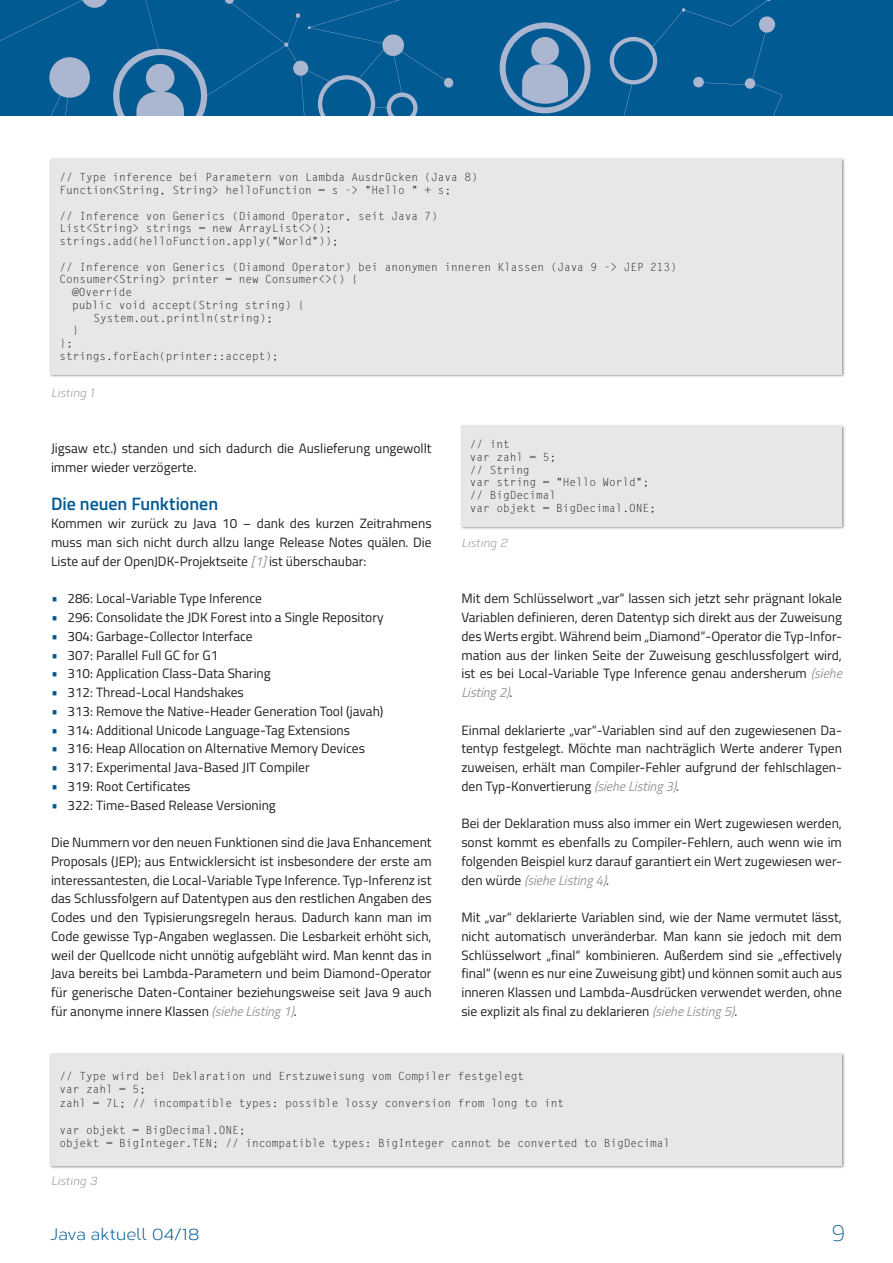
<style>
.page{position:relative;width:893px;height:1263px;background:#fff}
.page>*{position:absolute;margin:0;border:0;box-sizing:border-box;transform-origin:0 0}
.t1{font:100 24px "Titillium";color:#015a92}
.t2{font:600 18px "Titillium";letter-spacing:-.005em;color:#015a92}
.t3{font:16.5px "Corbert";color:#015a92}
.t4{font:13.5px/18.8px "Titillium";color:#231f20;text-align:justify}
.t5{font:italic 12px "Corbert Condensed";color:#939598}
.t6{font:11.25px/12.8px "Letter Gothic Std";letter-spacing:-.01em;color:#231f20}
.s1{font-style:italic;color:#97999c}
.s2{font-size:15px;color:#015a92}
</style>
<div class="page">
<div style="left:0;top:0;width:893px;height:116px;background:#015a92"></div>
<svg style="left:0;top:0;width:454px;height:116px"></svg>
<svg style="left:500px;top:0;width:282px;height:116px"></svg>
<div style="left:49px;top:157px;width:796px;height:220px;background:#231f20;opacity:.5"></div>
<div style="left:51px;top:159px;width:791px;height:215px;background:#e6e7e9"></div>
<div style="left:460px;top:424px;width:385px;height:106px;background:#231f20;opacity:.5"></div>
<div style="left:461px;top:425px;width:381px;height:101px;background:#e6e7e9"></div>
<div style="left:49px;top:1052px;width:796px;height:117px;background:#231f20;opacity:.5"></div>
<div style="left:51px;top:1053px;width:791px;height:112px;background:#e6e7e9"></div>
<p class="t6" style="left:60px;top:171px;width:420px">// Type inference bei Parametern von Lambda Ausdrücken (Java 8)<br>Function&lt;String, String&gt; helloFunction = s -&gt; "Hello " + s;</p>
<p class="t6" style="left:60px;top:210px;width:380px">// Inference von Generics (Diamond Operator, seit Java 7)<br>List&lt;String&gt; strings = new ArrayList&lt;&gt;(); strings.add(helloFunction.apply("World"));</p>
<p class="t6" style="left:60px;top:261px;width:619px">// Inference von Generics (Diamond Operator) bei anonymen inneren Klassen (Java 9 -&gt; JEP 213)</p>
<p class="t6" style="left:60px;top:273px;width:300px">Consumer&lt;String&gt; printer = new Consumer&lt;&gt;() {</p>
<p class="t6" style="left:72px;top:286px;width:61px">@Override</p>
<p class="t6" style="left:72px;top:299px;width:234px">public void accept(String string) {</p>
<p class="t6" style="left:94px;top:312px;width:181px">System.out.println(string);</p>
<p class="t6" style="left:72px;top:324px;width:8px">}</p>
<p class="t6" style="left:60px;top:337px;width:15px">};</p>
<p class="t6" style="left:60px;top:350px;width:221px">strings.forEach(printer::accept);</p>
<p class="t5" style="left:51px;top:384px;width:44px">Listing 1</p>
<p class="t4" style="left:51px;top:439px;width:382px">Jigsaw etc.) standen und sich dadurch die Auslieferung ungewollt immer wieder verzögerte.</p>
<h2 class="t2" style="left:51px;top:490px;width:169px">Die neuen Funktionen</h2>
<p class="t4" style="left:51px;top:514px;width:382px">Kommen wir zurück zu Java 10 – dank des kurzen Zeitrahmens muss man sich nicht durch allzu lange Release Notes quälen. Die Liste auf der OpenJDK-Projektseite <span class="s1">[1]</span> ist überschaubar:</p>
<p class="t4" style="left:51px;top:589px;width:213px"><span class="s2">•</span> 286: Local-Variable Type Inference</p>
<p class="t4" style="left:51px;top:607px;width:334px"><span class="s2">•</span> 296: Consolidate the JDK Forest into a Single Repository</p>
<p class="t4" style="left:51px;top:626px;width:203px"><span class="s2">•</span> 304: Garbage-Collector Interface</p>
<p class="t4" style="left:51px;top:645px;width:169px"><span class="s2">•</span> 307: Parallel Full GC for G1</p>
<p class="t4" style="left:51px;top:664px;width:221px"><span class="s2">•</span> 310: Application Class-Data Sharing</p>
<p class="t4" style="left:51px;top:682px;width:194px"><span class="s2">•</span> 312: Thread-Local Handshakes</p>
<p class="t4" style="left:51px;top:701px;width:334px"><span class="s2">•</span> 313: Remove the Native-Header Generation Tool (javah)</p>
<p class="t4" style="left:51px;top:720px;width:300px"><span class="s2">•</span> 314: Additional Unicode Language-Tag Extensions</p>
<p class="t4" style="left:51px;top:739px;width:315px"><span class="s2">•</span> 316: Heap Allocation on Alternative Memory Devices</p>
<p class="t4" style="left:51px;top:757px;width:260px"><span class="s2">•</span> 317: Experimental Java-Based JIT Compiler</p>
<p class="t4" style="left:51px;top:776px;width:141px"><span class="s2">•</span> 319: Root Certificates</p>
<p class="t4" style="left:51px;top:795px;width:226px"><span class="s2">•</span> 322: Time-Based Release Versioning</p>
<p class="t4" style="left:51px;top:832px;width:382px">Die Nummern vor den neuen Funktionen sind die Java Enhancement Proposals (JEP); aus Entwicklersicht ist insbesondere der erste am interessantesten, die Local-Variable Type Inference. Typ-Inferenz ist das Schlussfolgern auf Datentypen aus den restlichen Angaben des Codes und den Typisierungsregeln heraus. Dadurch kann man im Code gewisse Typ-Angaben weglassen. Die Lesbarkeit erhöht sich, weil der Quellcode nicht unnötig aufgebläht wird. Man kennt das in Java bereits bei Lambda-Parametern und beim Diamond-Operator für generische Daten-Container beziehungsweise seit Java 9 auch für anonyme innere Klassen <span class="s1">(siehe Listing 1)</span>.</p>
<p class="t6" style="left:470px;top:438px;width:187px">// int<br>var zahl = 5;<br>// String<br>var string = "Hello World"; // BigDecimal<br>var objekt = BigDecimal.ONE;</p>
<p class="t5" style="left:461px;top:534px;width:47px">Listing 2</p>
<p class="t4" style="left:461px;top:589px;width:382px">Mit dem Schlüsselwort „var“ lassen sich jetzt sehr prägnant lokale Variablen definieren, deren Datentyp sich direkt aus der Zuweisung des Werts ergibt. Während beim „Diamond“-Operator die Typ-Infor&shy;mation aus der linken Seite der Zuweisung geschlussfolgert wird, ist es bei Local-Variable Type Inference genau andersherum <span class="s1">(siehe Listing 2)</span>.</p>
<p class="t4" style="left:461px;top:720px;width:382px">Einmal deklarierte „var“-Variablen sind auf den zugewiesenen Da&shy;tentyp festgelegt. Möchte man nachträglich Werte anderer Typen zuweisen, erhält man Compiler-Fehler aufgrund der fehlschlagen&shy;den Typ-Konvertierung <span class="s1">(siehe Listing 3)</span>.</p>
<p class="t4" style="left:461px;top:814px;width:382px">Bei der Deklaration muss also immer ein Wert zugewiesen werden, sonst kommt es ebenfalls zu Compiler-Fehlern, auch wenn wie im folgenden Beispiel kurz darauf garantiert ein Wert zugewiesen wer&shy;den würde <span class="s1">(siehe Listing 4)</span>.</p>
<p class="t4" style="left:461px;top:907px;width:382px">Mit „var“ deklarierte Variablen sind, wie der Name vermutet lässt, nicht automatisch unveränderbar. Man kann sie jedoch mit dem Schlüsselwort „final“ kombinieren. Außerdem sind sie „effectively final“ (wenn es nur eine Zuweisung gibt) und können somit auch aus inneren Klassen und Lambda-Ausdrücken verwendet werden, ohne sie explizit als final zu deklarieren <span class="s1">(siehe Listing 5)</span>.</p>
<p class="t6" style="left:60px;top:1069px;width:506px;line-height:13.5px">// Type wird bei Deklaration und Erstzuweisung vom Compiler festgelegt<br>var zahl = 5;<br>zahl = 7L; // incompatible types: possible lossy conversion from long to int</p>
<p class="t6" style="left:60px;top:1123px;width:612px;line-height:13.5px">var objekt = BigDecimal.ONE;<br>objekt = BigInteger.TEN; // incompatible types: BigInteger cannot be converted to BigDecimal</p>
<p class="t5" style="left:51px;top:1172px;width:47px">Listing 3</p>
<p class="t3" style="left:50px;top:1222px;width:150px">Java aktuell 04/18</p>
<h1 class="t1" style="left:832px;top:1215px;width:15px">9</h1>
</div>
